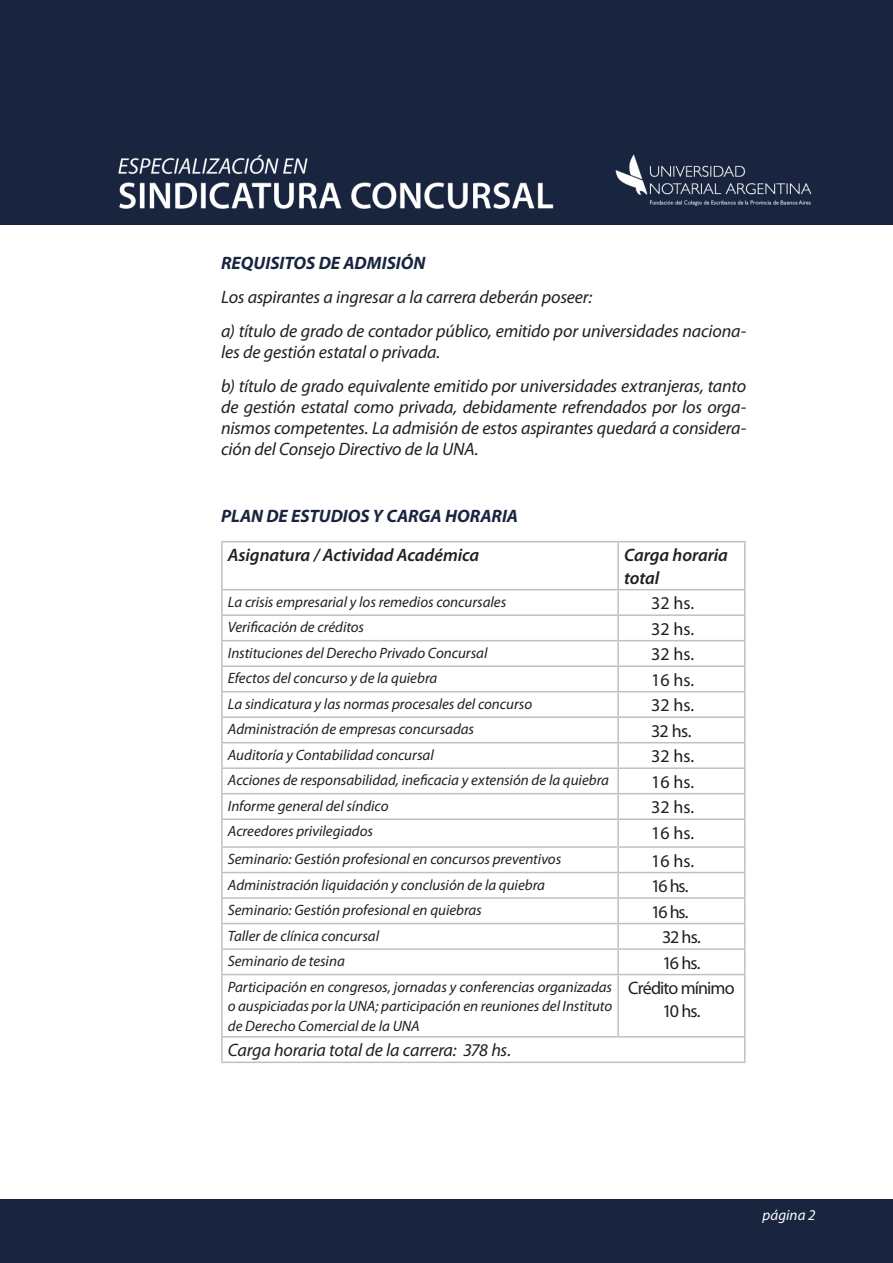
<style>
.page{position:relative;width:893px;height:1263px;background:#fff}
.page>*{position:absolute;margin:0;border:0;box-sizing:border-box;transform-origin:0 0}
.t1{font:italic 18px/33.8px "Myriad Pro";letter-spacing:-.01em;color:#231f20}
.t2{font:18px/22.5px "Myriad Pro";letter-spacing:-.04em;color:#231f20;text-align:center}
.t3{font:italic 700 18px "Myriad Pro";color:#19253f}
.t4{font:italic 600 18px/22.5px "Myriad Pro";letter-spacing:-.005em;color:#231f20}
.t5{font:italic 15px/19.5px "Myriad Pro";color:#231f20;text-align:justify}
.t6{font:italic 15px "Myriad Pro";color:#fff}
</style>
<div class="page">
<div style="left:0;top:1199px;width:893px;height:64px;background:#19253f"></div>
<div style="left:0;top:0;width:893px;height:225px;background:#19253f"></div>
<hr style="left:221px;top:541px;width:397px;height:1px;background:#c0c0c0">
<hr style="left:221px;top:542px;width:2px;height:47px;background:#c0c0c0">
<hr style="left:618px;top:541px;width:127px;height:1px;background:#c0c0c0">
<hr style="left:617px;top:542px;width:2px;height:47px;background:#c0c0c0">
<hr style="left:744px;top:542px;width:1px;height:47px;background:#c0c0c0">
<hr style="left:221px;top:589px;width:397px;height:1px;background:#c0c0c0">
<hr style="left:221px;top:590px;width:2px;height:24px;background:#c0c0c0">
<hr style="left:618px;top:589px;width:127px;height:1px;background:#c0c0c0">
<hr style="left:617px;top:590px;width:2px;height:24px;background:#c0c0c0">
<hr style="left:221px;top:614px;width:397px;height:2px;background:#c0c0c0">
<hr style="left:221px;top:616px;width:2px;height:24px;background:#c0c0c0">
<hr style="left:618px;top:614px;width:127px;height:2px;background:#c0c0c0">
<hr style="left:617px;top:616px;width:2px;height:24px;background:#c0c0c0">
<hr style="left:221px;top:640px;width:397px;height:1px;background:#c0c0c0">
<hr style="left:221px;top:641px;width:2px;height:24px;background:#c0c0c0">
<hr style="left:618px;top:640px;width:127px;height:1px;background:#c0c0c0">
<hr style="left:617px;top:641px;width:2px;height:24px;background:#c0c0c0">
<hr style="left:221px;top:665px;width:397px;height:2px;background:#c0c0c0">
<hr style="left:221px;top:667px;width:2px;height:24px;background:#c0c0c0">
<hr style="left:618px;top:665px;width:127px;height:2px;background:#c0c0c0">
<hr style="left:617px;top:667px;width:2px;height:24px;background:#c0c0c0">
<hr style="left:221px;top:691px;width:397px;height:1px;background:#c0c0c0">
<hr style="left:221px;top:692px;width:2px;height:24px;background:#c0c0c0">
<hr style="left:618px;top:691px;width:127px;height:1px;background:#c0c0c0">
<hr style="left:617px;top:692px;width:2px;height:24px;background:#c0c0c0">
<hr style="left:221px;top:716px;width:397px;height:2px;background:#c0c0c0">
<hr style="left:221px;top:718px;width:2px;height:24px;background:#c0c0c0">
<hr style="left:618px;top:716px;width:127px;height:2px;background:#c0c0c0">
<hr style="left:617px;top:718px;width:2px;height:24px;background:#c0c0c0">
<hr style="left:221px;top:742px;width:397px;height:1px;background:#c0c0c0">
<hr style="left:221px;top:743px;width:2px;height:24px;background:#c0c0c0">
<hr style="left:618px;top:742px;width:127px;height:1px;background:#c0c0c0">
<hr style="left:617px;top:743px;width:2px;height:24px;background:#c0c0c0">
<hr style="left:221px;top:767px;width:397px;height:2px;background:#c0c0c0">
<hr style="left:221px;top:769px;width:2px;height:24px;background:#c0c0c0">
<hr style="left:618px;top:767px;width:127px;height:2px;background:#c0c0c0">
<hr style="left:617px;top:769px;width:2px;height:24px;background:#c0c0c0">
<hr style="left:221px;top:793px;width:397px;height:1px;background:#c0c0c0">
<hr style="left:221px;top:794px;width:2px;height:24px;background:#c0c0c0">
<hr style="left:618px;top:793px;width:127px;height:1px;background:#c0c0c0">
<hr style="left:617px;top:794px;width:2px;height:24px;background:#c0c0c0">
<hr style="left:221px;top:818px;width:397px;height:2px;background:#c0c0c0">
<hr style="left:221px;top:820px;width:2px;height:26px;background:#c0c0c0">
<hr style="left:618px;top:818px;width:127px;height:2px;background:#c0c0c0">
<hr style="left:617px;top:820px;width:2px;height:26px;background:#c0c0c0">
<hr style="left:221px;top:846px;width:397px;height:2px;background:#c0c0c0">
<hr style="left:221px;top:848px;width:2px;height:24px;background:#c0c0c0">
<hr style="left:618px;top:846px;width:127px;height:2px;background:#c0c0c0">
<hr style="left:617px;top:848px;width:2px;height:24px;background:#c0c0c0">
<hr style="left:221px;top:872px;width:397px;height:1px;background:#c0c0c0">
<hr style="left:221px;top:873px;width:2px;height:24px;background:#c0c0c0">
<hr style="left:618px;top:872px;width:127px;height:1px;background:#c0c0c0">
<hr style="left:617px;top:873px;width:2px;height:24px;background:#c0c0c0">
<hr style="left:221px;top:897px;width:397px;height:2px;background:#c0c0c0">
<hr style="left:221px;top:899px;width:2px;height:24px;background:#c0c0c0">
<hr style="left:618px;top:897px;width:127px;height:2px;background:#c0c0c0">
<hr style="left:617px;top:899px;width:2px;height:24px;background:#c0c0c0">
<hr style="left:221px;top:923px;width:397px;height:1px;background:#c0c0c0">
<hr style="left:221px;top:924px;width:2px;height:24px;background:#c0c0c0">
<hr style="left:618px;top:923px;width:127px;height:1px;background:#c0c0c0">
<hr style="left:617px;top:924px;width:2px;height:24px;background:#c0c0c0">
<hr style="left:221px;top:948px;width:397px;height:2px;background:#c0c0c0">
<hr style="left:221px;top:950px;width:2px;height:24px;background:#c0c0c0">
<hr style="left:618px;top:948px;width:127px;height:2px;background:#c0c0c0">
<hr style="left:617px;top:950px;width:2px;height:24px;background:#c0c0c0">
<svg style="left:744px;top:590px;width:1px;height:384px"></svg>
<hr style="left:221px;top:974px;width:397px;height:1px;background:#c0c0c0">
<hr style="left:221px;top:975px;width:2px;height:61px;background:#c0c0c0">
<hr style="left:618px;top:974px;width:127px;height:1px;background:#c0c0c0">
<hr style="left:617px;top:975px;width:2px;height:61px;background:#c0c0c0">
<hr style="left:744px;top:975px;width:1px;height:61px;background:#c0c0c0">
<hr style="left:221px;top:1036px;width:397px;height:1px;background:#c0c0c0">
<hr style="left:221px;top:1037px;width:2px;height:24px;background:#c0c0c0">
<hr style="left:618px;top:1036px;width:127px;height:1px;background:#c0c0c0">
<svg style="left:744px;top:1037px;width:1px;height:24px"></svg>
<hr style="left:221px;top:1061px;width:397px;height:2px;background:#c0c0c0">
<hr style="left:618px;top:1061px;width:127px;height:2px;background:#c0c0c0">
<p class="t3" style="left:221px;top:252px;width:206px">REQUISITOS DE ADMISIÓN</p>
<p class="t1" style="left:221px;top:280px;width:527px">Los aspirantes a ingresar a la carrera deberán poseer:<br>a) título de grado de contador público, emitido por universidades naciona-</p>
<p class="t1" style="left:221px;top:335px;width:526px">les de gestión estatal o privada.<br>b) título de grado equivalente emitido por universidades extranjeras, tanto</p>
<p class="t1" style="left:221px;top:396px;width:527px;line-height:21px;text-align:justify">de gestión estatal como privada, debidamente refrendados por los orga&shy;nismos competentes. La admisión de estos aspirantes quedará a considera&shy;ción del Consejo Directivo de la UNA.</p>
<p class="t3" style="left:221px;top:504px;width:298px">PLAN DE ESTUDIOS Y CARGA HORARIA</p>
<p class="t4" style="left:228px;top:543px;width:253px">Asignatura / Actividad Académica</p>
<p class="t4" style="left:624px;top:543px;width:105px">Carga horaria total</p>
<p class="t5" style="left:228px;top:592px;width:280px">La crisis empresarial y los remedios concursales</p>
<p class="t2" style="left:651px;top:592px;width:44px">32 hs.</p>
<p class="t5" style="left:228px;top:617px;width:138px">Verificación de créditos</p>
<p class="t2" style="left:651px;top:617px;width:44px">32 hs.</p>
<p class="t5" style="left:228px;top:643px;width:261px">Instituciones del Derecho Privado Concursal</p>
<p class="t2" style="left:651px;top:643px;width:44px">32 hs.</p>
<p class="t5" style="left:228px;top:668px;width:211px">Efectos del concurso y de la quiebra</p>
<p class="t2" style="left:651px;top:668px;width:44px">16 hs.</p>
<p class="t5" style="left:228px;top:694px;width:306px">La sindicatura y las normas procesales del concurso</p>
<p class="t2" style="left:651px;top:694px;width:44px">32 hs.</p>
<p class="t5" style="left:228px;top:719px;width:248px">Administración de empresas concursadas</p>
<p class="t2" style="left:651px;top:719px;width:42px">32 hs.</p>
<p class="t5" style="left:228px;top:745px;width:207px">Auditoría y Contabilidad concursal</p>
<p class="t2" style="left:651px;top:745px;width:44px">32 hs.</p>
<p class="t5" style="left:228px;top:770px;width:383px">Acciones de responsabilidad, ineficacia y extensión de la quiebra</p>
<p class="t2" style="left:651px;top:770px;width:44px">16 hs.</p>
<p class="t5" style="left:228px;top:796px;width:162px">Informe general del síndico</p>
<p class="t2" style="left:651px;top:796px;width:44px">32 hs.</p>
<p class="t5" style="left:228px;top:821px;width:147px">Acreedores privilegiados</p>
<p class="t2" style="left:651px;top:821px;width:44px">16 hs.</p>
<p class="t5" style="left:228px;top:849px;width:335px">Seminario: Gestión profesional en concursos preventivos</p>
<p class="t2" style="left:651px;top:849px;width:44px">16 hs.</p>
<p class="t5" style="left:228px;top:875px;width:319px">Administración liquidación y conclusión de la quiebra</p>
<p class="t2" style="left:651px;top:874px;width:39px">16 hs.</p>
<p class="t5" style="left:228px;top:900px;width:255px">Seminario: Gestión profesional en quiebras</p>
<p class="t2" style="left:651px;top:900px;width:39px">16 hs.</p>
<p class="t5" style="left:228px;top:926px;width:153px">Taller de clínica concursal</p>
<p class="t2" style="left:662px;top:925px;width:40px">32 hs.</p>
<p class="t5" style="left:228px;top:951px;width:118px">Seminario de tesina</p>
<p class="t2" style="left:662px;top:951px;width:40px">16 hs.</p>
<p class="t5" style="left:228px;top:977px;width:386px">Participación en congresos, jornadas y conferencias organizadas o auspiciadas por la UNA; participación en reuniones del Instituto de Derecho Comercial de la UNA</p>
<p class="t2" style="left:628px;top:976px;width:108px">Crédito mínimo<br>10 hs.</p>
<p class="t1" style="left:228px;top:1033px;width:285px">Carga horaria total de la carrera: 378 hs.</p>
<p class="t6" style="left:763px;top:1206px;width:54px">página 2</p>
</div>
